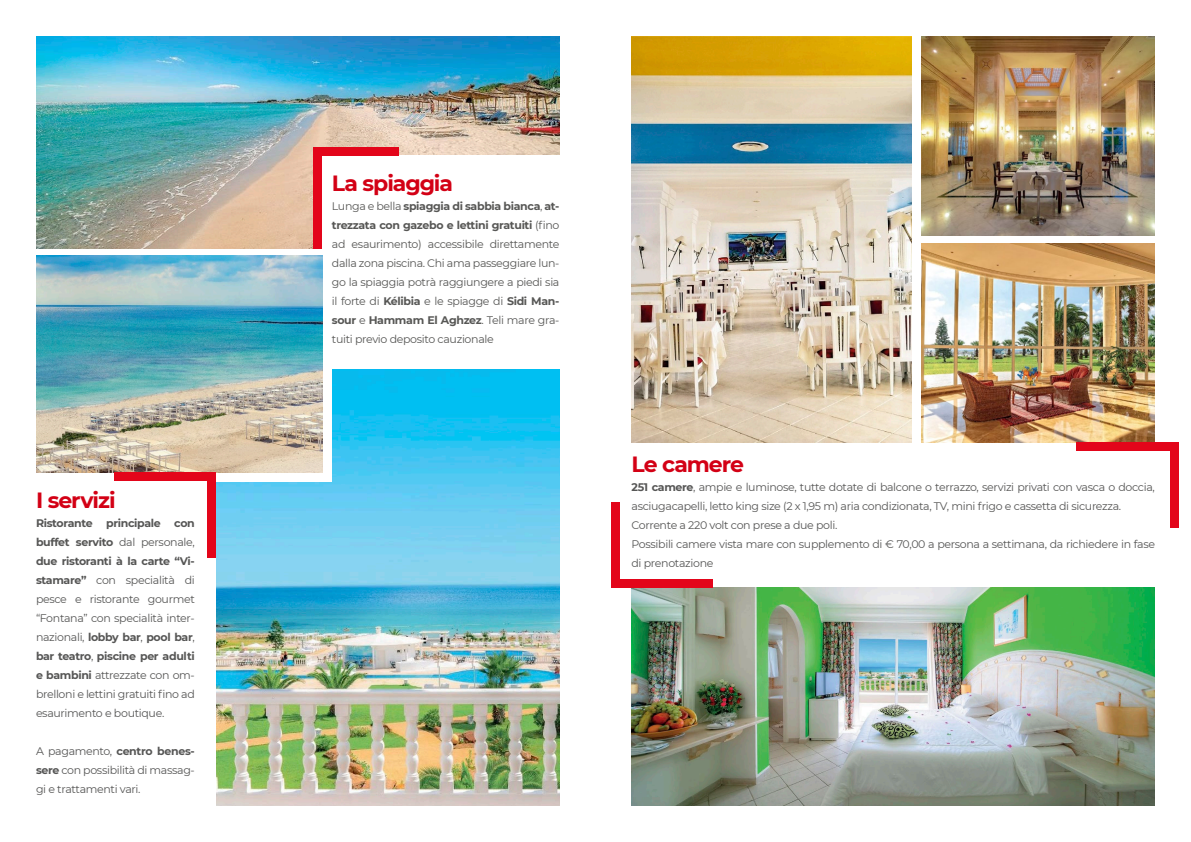
<style>
.page{position:relative;width:1191px;height:842px;background:#fff}
.page>*{position:absolute;margin:0;border:0;box-sizing:border-box;transform-origin:0 0}
.t1{font:700 22px "Montserrat";letter-spacing:-.05em;color:#d30015}
.t2{font:11px/19px "Montserrat";letter-spacing:-.03em;color:#565655;text-align:justify}
.t3{font:11px/19px "Montserrat";letter-spacing:-.03em;color:#575755;text-align:justify}
.s1{font-weight:700}
</style>
<div class="page">
<img style="left:216px;top:370px;width:343px;height:436px">
<img style="left:36px;top:36px;width:523px;height:213px">
<div style="left:322px;top:155px;width:237px;height:211px;background:#fff"></div>
<div style="left:36px;top:281px;width:296px;height:201px;background:#fff"></div>
<img style="left:631px;top:588px;width:524px;height:218px">
<img style="left:631px;top:36px;width:280px;height:406px">
<img style="left:36px;top:255px;width:286px;height:217px">
<img style="left:921px;top:243px;width:234px;height:199px">
<img style="left:921px;top:36px;width:234px;height:199px">
<div style="left:313px;top:155px;width:9px;height:94px;background:#e3051a"></div>
<div style="left:313px;top:147px;width:85px;height:8px;background:#e3051a"></div>
<div style="left:114px;top:472px;width:93px;height:9px;background:#e3051a"></div>
<div style="left:207px;top:472px;width:9px;height:85px;background:#e3051a"></div>
<div style="left:619px;top:579px;width:94px;height:9px;background:#e3051a"></div>
<div style="left:611px;top:503px;width:8px;height:85px;background:#e3051a"></div>
<div style="left:1076px;top:442px;width:94px;height:9px;background:#e3051a"></div>
<div style="left:1170px;top:442px;width:8px;height:85px;background:#e3051a"></div>
<p class="t1" style="left:36px;top:484px;width:81px">I servizi</p>
<p class="t2" style="left:36px;top:513px;width:160px"><span class="s1">Ristorante principale con buffet servito</span> dal personale, <span class="s1">due ristoranti à la carte “Vi&shy;stamare”</span> con specialità di pesce e ristorante gourmet “Fontana” con specialità inter&shy;nazionali, <span class="s1">lobby bar</span>, <span class="s1">pool bar</span>, <span class="s1">bar teatro</span>, <span class="s1">piscine per adulti e bambini</span> attrezzate con om&shy;brelloni e lettini gratuiti fino ad esaurimento e boutique.</p>
<p class="t2" style="left:36px;top:741px;width:160px">A pagamento, <span class="s1">centro benes&shy;sere</span> con possibilità di massag&shy;gi e trattamenti vari.</p>
<p class="t1" style="left:332px;top:167px;width:123px">La spiaggia</p>
<p class="t3" style="left:332px;top:196px;width:229px">Lunga e bella <span class="s1">spiaggia di sabbia bianca</span>, <span class="s1">at&shy;trezzata con gazebo e lettini gratuiti</span> (fino ad esaurimento) accessibile direttamente dalla zona piscina. Chi ama passeggiare lun&shy;go la spiaggia potrà raggiungere a piedi sia il forte di <span class="s1">Kélibia</span> e le spiagge di <span class="s1">Sidi Man&shy;sour</span> e <span class="s1">Hammam El Aghzez</span>. Teli mare gra&shy;tuiti previo deposito cauzionale</p>
<p class="t1" style="left:631px;top:449px;width:114px">Le camere</p>
<p class="t2" style="left:631px;top:477px;width:525px"><span class="s1">251 camere</span>, ampie e luminose, tutte dotate di balcone o terrazzo, servizi privati con vasca o doccia, asciugacapelli, letto king size (2 x 1,95 m) aria condizionata, TV, mini frigo e cassetta di sicurezza.</p>
<p class="t2" style="left:631px;top:515px;width:207px">Corrente a 220 volt con prese a due poli.</p>
<p class="t2" style="left:631px;top:534px;width:525px">Possibili camere vista mare con supplemento di € 70,00 a persona a settimana, da richiedere in fase di prenotazione</p>
</div>
